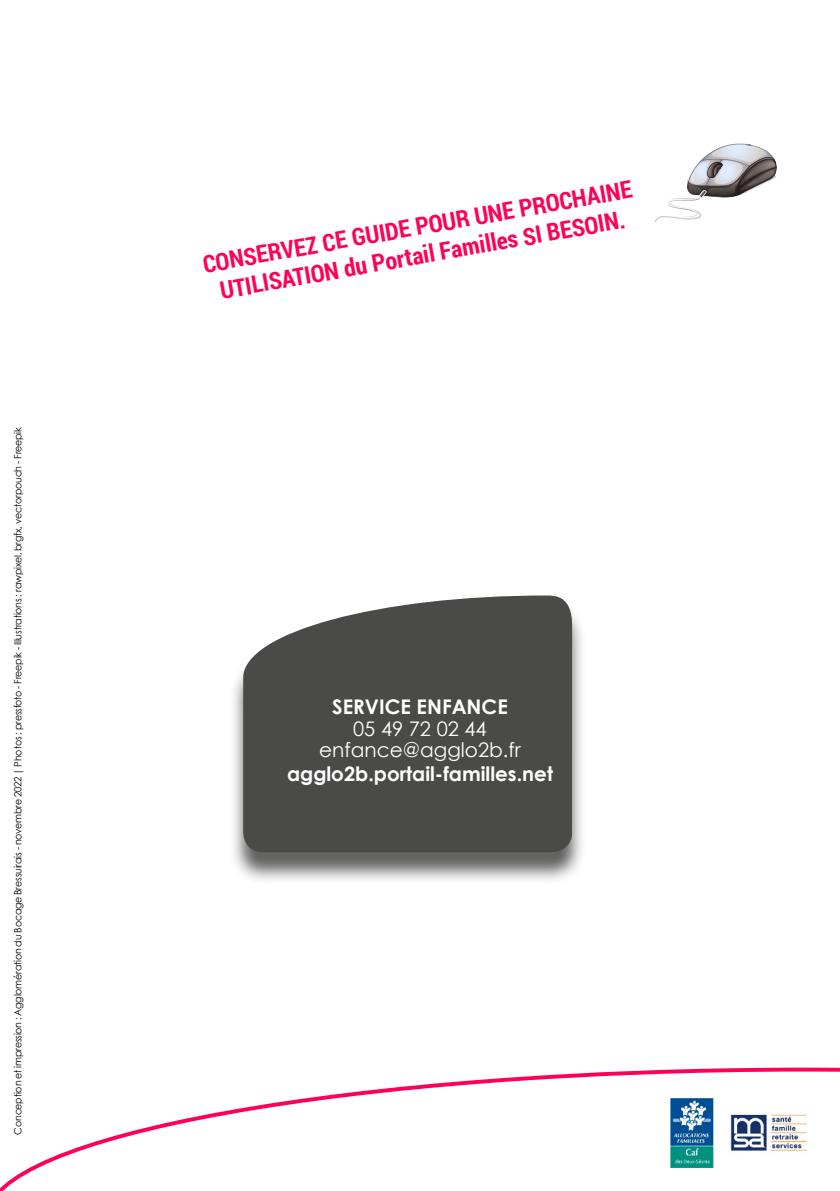
<style>
.page{position:relative;width:840px;height:1191px;background:#fff}
.page>*{position:absolute;margin:0;border:0;box-sizing:border-box;transform-origin:0 0}
.t1{font:700 24px/28.8px "Roboto Condensed";color:#ff0058;text-align:center}
.t2{font:700 20.2px "Century Gothic";color:#fff}
.t3{font:20px/21.8px "Century Gothic";color:#fff;text-align:center}
.t4{font:700 20px "Century Gothic";color:#fff}
.t5{font:10px "Century Gothic";letter-spacing:-.02em;color:#000;scale:.95 1}
</style>
<div class="page">
<svg style="left:0;top:1067px;width:839px;height:124px"></svg>
<img style="left:233px;top:613px;width:349px;height:267px">
<svg style="left:243px;top:595px;width:328px;height:257px;background:#565655"></svg>
<img style="left:670px;top:1098px;width:153px;height:69px">
<svg style="left:654px;top:143px;width:122px;height:79px"></svg>
<p class="t5" style="left:11px;top:1134px;width:746px;rotate:-90deg">Conception et impression : Agglomération du Bocage Bressuirais - novembre 2022 | Photos : pressfoto - Freepik - Illustrations : rawpixel, brgfx, vectorpouch - Freepik</p>
<h1 class="t1" style="left:200px;top:249px;width:436px;rotate:-10deg">CONSERVEZ CE GUIDE POUR UNE PROCHAINE<br>UTILISATION du Portail Familles SI BESOIN.</h1>
<h2 class="t2" style="left:332px;top:691px;width:177px">SERVICE ENFANCE</h2>
<h3 class="t3" style="left:319px;top:717px;width:203px">05 49 72 02 44 enfance@agglo2b.fr</h3>
<h3 class="t4" style="left:287px;top:759px;width:267px">agglo2b.portail-familles.net</h3>
</div>
